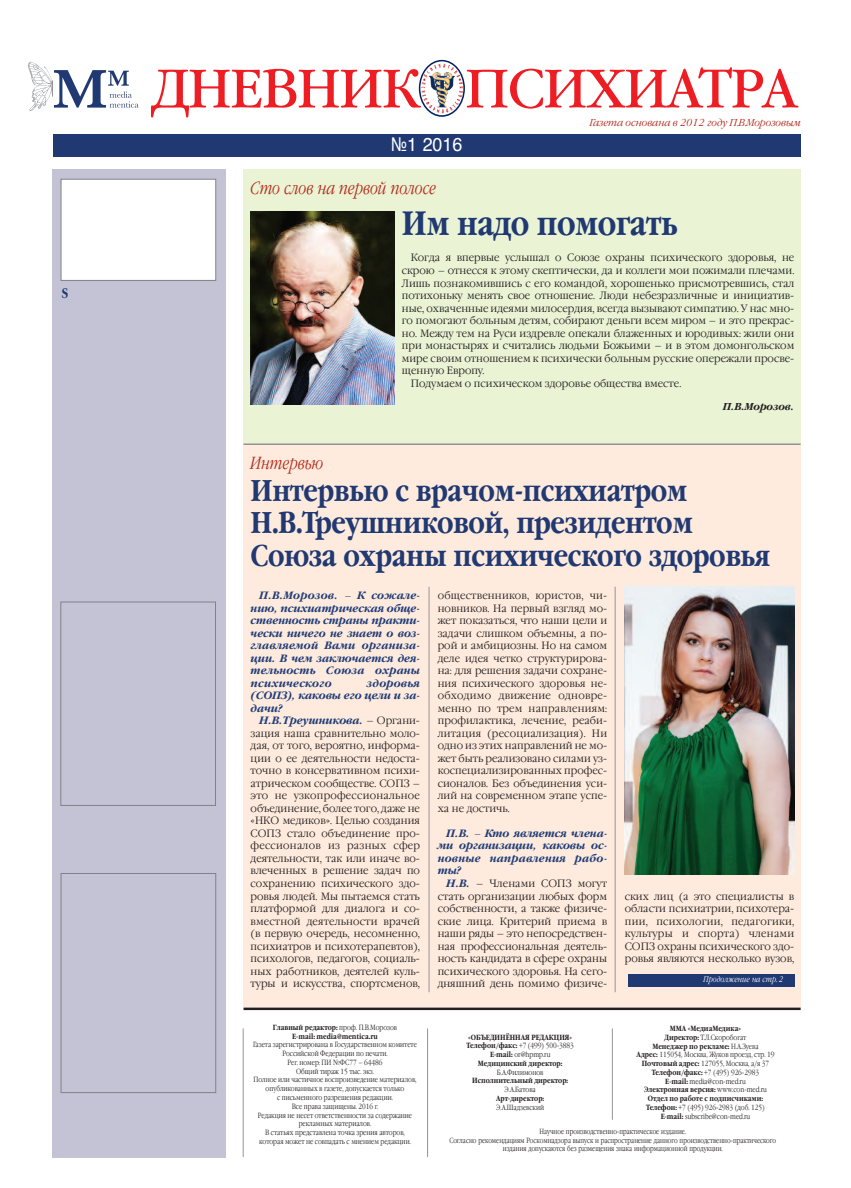
<style>
.page{position:relative;width:851px;height:1188px;background:#fff}
.page>*{position:absolute;margin:0;border:0;box-sizing:border-box;transform-origin:0 0}
.t1{font:700 33.75px "Garamond Narrow C";letter-spacing:-.015em;color:#203972}
.t2{font:700 30px/32.5px "Garamond Narrow C";letter-spacing:-.015em;color:#203972}
.t3{font:18.75px "Helvetica";color:#fff;scale:.95 1}
.t4{font:italic 300 17.5px "Garamond Narrow C";color:#b1291a;scale:.95 1}
.t5{font:700 13.75px "Garamond Narrow C";color:#203972}
.t6{font:300 10.62px/12.5px "Garamond C";color:#231f20;text-align:justify;scale:.95 1}
.t7{font:italic 700 10.62px/12.5px "Garamond C";letter-spacing:.025em;color:#203c78;text-align:justify;scale:.95 1}
.t8{font:italic 300 10px "Garamond C";color:#b1291a;scale:.95 1}
.t9{font:italic 700 10px "Garamond C";color:#231f20;scale:.95 1}
.t10{font:italic 300 8.25px "Garamond Narrow C";color:#fff}
.t11{font:300 7.5px/8.8px "Garamond C";color:#231f20;text-align:center;scale:.8 1}
.t12{font:300 7.5px/8.8px "Garamond Narrow C";color:#231f20;text-align:center;scale:.95 1}
.t13{font:700 7.5px/8.8px "Garamond C";color:#231f20;text-align:center;scale:.8 1}
.s1{font-weight:700;font-style:italic;color:#203c78}
.s2{font-weight:300}
.s3{font-weight:700}
</style>
<div class="page">
<div style="left:243px;top:169px;width:557px;height:275px;background:#eaf3d4"></div>
<div style="left:243px;top:444px;width:557px;height:562px;background:#feebdd"></div>
<hr style="left:243px;top:1028px;width:1px;height:128px;background:#939598">
<hr style="left:427px;top:1028px;width:1px;height:128px;background:#939598">
<hr style="left:611px;top:1028px;width:1px;height:91px;background:#939598">
<hr style="left:243px;top:1007px;width:557px;height:2px;background:#231f20">
<div style="left:53px;top:169px;width:173px;height:987px;background:#c4c3d6"></div>
<div style="left:61px;top:179px;width:154px;height:101px;background:#fff"></div>
<div style="left:61px;top:179px;width:155px;height:101px;border:1px solid #808285"></div>
<div style="left:61px;top:601px;width:155px;height:204px;border:1px solid #808285"></div>
<div style="left:61px;top:873px;width:155px;height:219px;border:1px solid #808285"></div>
<div style="left:53px;top:134px;width:747px;height:22px;background:#203972"></div>
<div style="left:627px;top:973px;width:167px;height:13px;background:#203972"></div>
<svg style="left:151px;top:60px;width:647px;height:57px"></svg>
<img style="left:28px;top:62px;width:24px;height:48px">
<svg style="left:52px;top:70px;width:86px;height:38px"></svg>
<hr style="left:243px;top:443px;width:557px;height:1px;background:#808285">
<img style="left:250px;top:211px;width:144px;height:194px">
<hr style="left:428px;top:586px;width:1px;height:405px;background:#939598">
<hr style="left:614px;top:586px;width:1px;height:405px;background:#939598">
<img style="left:624px;top:586px;width:170px;height:288px">
<p class="t5" style="left:62px;top:285px;width:8px">S</p>
<h3 class="t3" style="left:391px;top:133px;width:76px">№1 2016</h3>
<h3 class="t4" style="left:250px;top:177px;width:197px">Сто слов на первой полосе</h3>
<p class="t8" style="left:589px;top:117px;width:223px">Газета основана в 2012 году П.В.Морозовым</p>
<h3 class="t4" style="left:250px;top:452px;width:78px">Интервью</h3>
<h1 class="t1" style="left:402px;top:203px;width:277px">Им надо помогать</h1>
<p class="t6" style="left:410px;top:251px;width:405px">Когда я впервые услышал о Союзе охраны психического здоровья, не</p>
<p class="t6" style="left:402px;top:264px;width:414px">скрою – отнесся к этому скептически, да и коллеги мои пожимали плечами.</p>
<p class="t6" style="left:402px;top:276px;width:414px">Лишь познакомившись с его командой, хорошенько присмотревшись, стал</p>
<p class="t6" style="left:402px;top:289px;width:414px">потихоньку менять свое отношение. Люди небезразличные и инициатив-</p>
<p class="t6" style="left:402px;top:301px;width:414px">ные, охваченные идеями милосердия, всегда вызывают симпатию. У нас мно-</p>
<p class="t6" style="left:402px;top:314px;width:414px">го помогают больным детям, собирают деньги всем миром – и это прекрас-</p>
<p class="t6" style="left:402px;top:326px;width:414px">но. Между тем на Руси издревле опекали блаженных и юродивых: жили они</p>
<p class="t6" style="left:402px;top:339px;width:414px">при монастырях и считались людьми Божьими – и в этом домонгольском</p>
<p class="t6" style="left:402px;top:351px;width:414px">мире своим отношением к психически больным русские опережали просве-</p>
<p class="t6" style="left:402px;top:364px;width:88px">щенную Европу.</p>
<p class="t6" style="left:410px;top:376px;width:286px">Подумаем о психическом здоровье общества вместе.</p>
<p class="t9" style="left:723px;top:401px;width:76px">П.В.Морозов.</p>
<h2 class="t2" style="left:250px;top:474px;width:521px">Интервью с врачом-психиатром<br>Н.В.Треушниковой, президентом<br>Союза охраны психического здоровья</h2>
<p class="t7" style="left:250px;top:589px;width:180px;text-indent:9px">П.В.Морозов. – К сожале&shy;нию, психиатрическая обще&shy;ственность страны практи&shy;чески ничего не знает о воз&shy;главляемой Вами организа&shy;ции. В чем заключается дея&shy;тельность Союза охраны психического</p>
<p class="t7" style="left:250px;top:676px;width:180px;text-indent:116px">здоровья (СОПЗ), каковы его цели и за&shy;дачи?</p>
<p class="t6" style="left:250px;top:714px;width:180px;text-indent:9px"><span class="s1">Н.В.Треушникова.</span> – Органи&shy;зация наша сравнительно моло&shy;дая, от того, вероятно, информа&shy;ции о ее деятельности недоста&shy;точно в консервативном психи&shy;атрическом сообществе. СОПЗ – это не узкопрофессиональное объединение, более того, даже не «НКО медиков». Целью создания СОПЗ стало объединение про&shy;фессионалов из разных сфер деятельности, так или иначе во&shy;влеченных в решение задач по сохранению психического здо&shy;ровья людей. Мы пытаемся стать платформой для диалога и со&shy;вместной деятельности врачей (в первую очередь, несомненно, психиатров и психотерапевтов), психологов, педагогов, социаль&shy;ных работников, деятелей куль&shy;туры и искусства, спортсменов,</p>
<p class="t6" style="left:437px;top:589px;width:180px">общественников, юристов, чи&shy;новников. На первый взгляд мо&shy;жет показаться, что наши цели и задачи слишком объемны, а по&shy;рой и амбициозны. Но на самом деле идея четко структурирова&shy;на: для решения задачи сохране&shy;ния психического здоровья не&shy;обходимо движение одновре&shy;менно по трем направлениям: профилактика, лечение, реаби&shy;литация (ресоциализация). Ни одно из этих направлений не мо&shy;жет быть реализовано силами уз&shy;коспециализированных профес&shy;сионалов. Без объединения уси&shy;лий на современном этапе успе&shy;ха не достичь.</p>
<p class="t7" style="left:437px;top:826px;width:180px;text-indent:9px">П.В. – Кто является члена&shy;ми организации, каковы ос&shy;новные направления рабо&shy;ты?</p>
<p class="t6" style="left:437px;top:876px;width:180px;text-indent:9px"><span class="s1">Н.В.</span> – Членами СОПЗ могут стать организации любых форм собственности, а также физиче&shy;ские лица. Критерий приема в наши ряды – это непосредствен&shy;ная профессиональная деятель&shy;ность кандидата в сфере охраны психического здоровья. На сего&shy;дняшний день помимо физиче-</p>
<p class="t6" style="left:624px;top:889px;width:180px">ских лиц (а это специалисты в области психиатрии, психотера&shy;пии, психологии, педагогики, культуры и спорта) членами СОПЗ охраны психического здо&shy;ровья являются несколько вузов,</p>
<p class="t10" style="left:703px;top:973px;width:82px">Продолжение на стр. 2</p>
<p class="t13" style="left:273px;top:1022px;width:157px">Главный редактор: <span class="s2">проф. П.В.Морозов<br></span>E-mail: media@mentica.ru</p>
<p class="t11" style="left:253px;top:1040px;width:206px">Газета зарегистрирована в Государственном комитете Российской Федерации по печати.<br>Рег. номер: ПИ №ФС77 – 64486<br>Общий тираж 15 тыс. экз.<br>Полное или частичное воспроизведение материалов, опубликованных в газете, допускается только<br>с письменного разрешения редакции.<br>Все права защищены. 2016 г.<br>Редакция не несет ответственности за содержание рекламных материалов.<br>В статьях представлена точка зрения авторов, которая может не совпадать с мнением редакции.</p>
<p class="t13" style="left:466px;top:1032px;width:135px">«ОБЪЕДИНЁННАЯ РЕДАКЦИЯ»<br>Телефон/факс: <span class="s2">+7 (499) 500-3883<br></span>E-mail: <span class="s2">or@hpmp.ru<br></span>Медицинский директор:</p>
<p class="t11" style="left:636px;top:1023px;width:174px"><span class="s3">ММА «МедиаМедика»<br>Директор:</span> Т.Л.Скоробогат<br><span class="s3">Менеджер по рекламе:</span> Н.А.Зуева<br><span class="s3">Адрес:</span> 115054, Москва, Жуков проезд, стр. 19<br><span class="s3">Почтовый адрес:</span> 127055, Москва, а/я 37<br><span class="s3">Телефон/факс:</span> +7 (495) 926-2983<br><span class="s3">E-mail:</span> media@con-med.ru<br><span class="s3">Электронная версия:</span> www.con-med.ru<br><span class="s3">Отдел по работе с подписчиками:<br>Телефон:</span> +7 (495) 926-2983 (доб. 125)<br><span class="s3">E-mail:</span> subscribe@con-med.ru</p>
<p class="t11" style="left:497px;top:1067px;width:60px">Б.А.Филимонов</p>
<p class="t13" style="left:472px;top:1076px;width:122px">Исполнительный директор:</p>
<p class="t11" style="left:504px;top:1084px;width:40px">Э.А.Батова</p>
<p class="t13" style="left:496px;top:1093px;width:62px">Арт-директор:</p>
<p class="t11" style="left:496px;top:1102px;width:61px">Э.А.Шадзевский</p>
<p class="t12" style="left:449px;top:1126px;width:345px">Научное производственно-практическое издание.<br>Согласно рекомендациям Роскомнадзора выпуск и распространение данного производственно-практического издания допускаются без размещения знака информационной продукции.</p>
</div>
